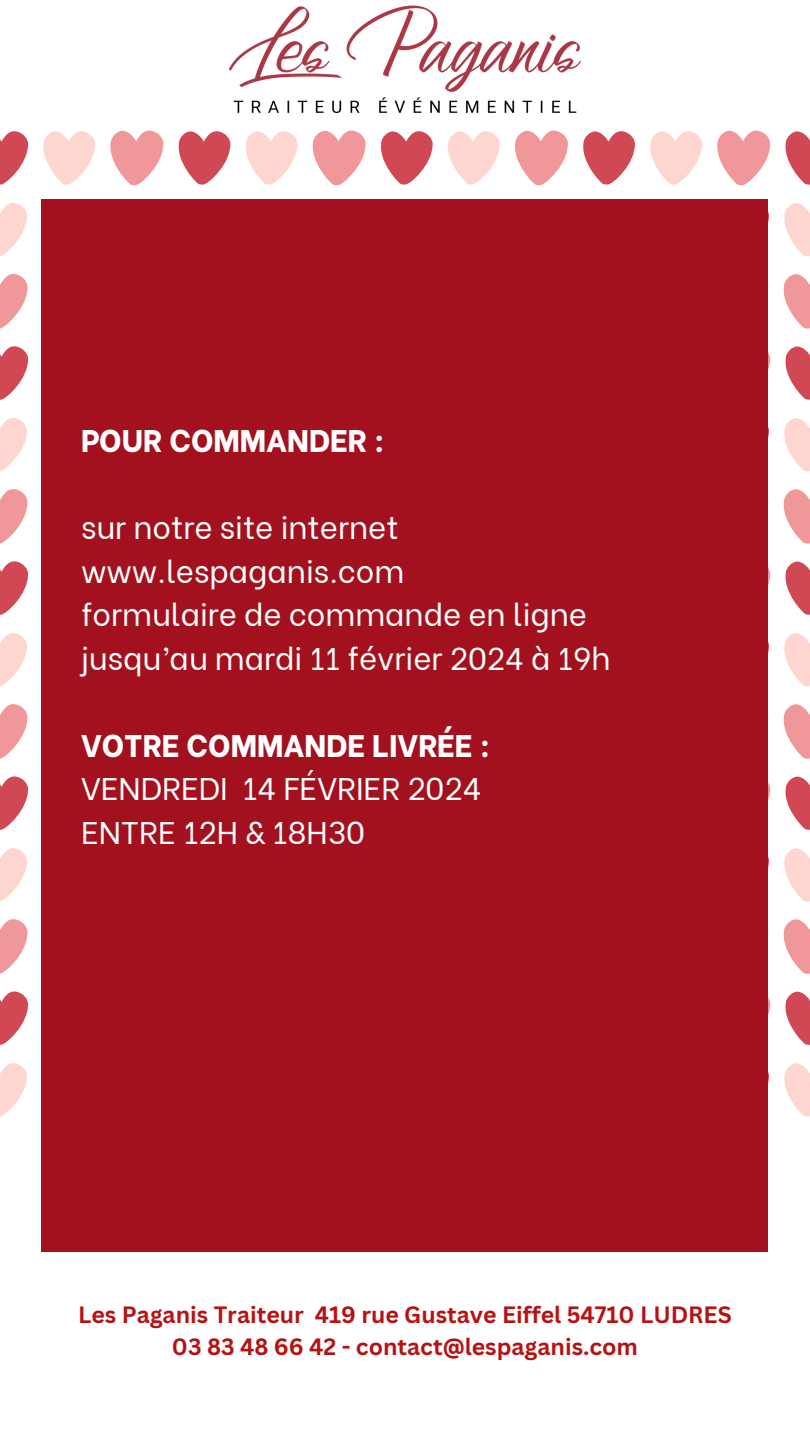
<style>
.page{position:relative;width:810px;height:1440px;background:#fff}
.page>*{position:absolute;margin:0;border:0;box-sizing:border-box;transform-origin:0 0}
.t1{font:31.2px/43.5px "Be Vietnam";color:#fff}
.t2{font:800 31.2px "Be Vietnam";color:#fff}
.t3{font:700 23px "Canva Sans";color:#b61212}
.s1{font-weight:800}
</style>
<div class="page">
<svg style="left:110px;top:130px;width:54px;height:55px"></svg>
<svg style="left:312px;top:130px;width:54px;height:55px"></svg>
<svg style="left:515px;top:130px;width:53px;height:55px"></svg>
<svg style="left:717px;top:130px;width:53px;height:55px"></svg>
<svg style="left:0;top:131px;width:28px;height:54px"></svg>
<svg style="left:178px;top:131px;width:53px;height:54px"></svg>
<svg style="left:381px;top:131px;width:52px;height:54px"></svg>
<svg style="left:583px;top:131px;width:52px;height:54px"></svg>
<svg style="left:785px;top:131px;width:25px;height:54px"></svg>
<svg style="left:43px;top:131px;width:52px;height:54px"></svg>
<svg style="left:245px;top:131px;width:53px;height:54px"></svg>
<svg style="left:448px;top:131px;width:52px;height:54px"></svg>
<svg style="left:650px;top:131px;width:52px;height:54px"></svg>
<svg style="left:768px;top:567px;width:2px;height:18px"></svg>
<svg style="left:0;top:561px;width:28px;height:54px"></svg>
<svg style="left:785px;top:561px;width:25px;height:54px"></svg>
<svg style="left:41px;top:560px;width:1px;height:55px"></svg>
<svg style="left:768px;top:352px;width:2px;height:18px"></svg>
<svg style="left:0;top:346px;width:28px;height:54px"></svg>
<svg style="left:785px;top:346px;width:25px;height:54px"></svg>
<svg style="left:41px;top:345px;width:1px;height:55px"></svg>
<svg style="left:768px;top:997px;width:2px;height:18px"></svg>
<svg style="left:0;top:991px;width:28px;height:54px"></svg>
<svg style="left:785px;top:991px;width:25px;height:54px"></svg>
<svg style="left:41px;top:990px;width:1px;height:55px"></svg>
<svg style="left:768px;top:782px;width:2px;height:18px"></svg>
<svg style="left:0;top:776px;width:28px;height:54px"></svg>
<svg style="left:785px;top:776px;width:25px;height:54px"></svg>
<svg style="left:41px;top:775px;width:1px;height:55px"></svg>
<svg style="left:41px;top:201px;width:1px;height:56px"></svg>
<svg style="left:0;top:203px;width:27px;height:53px"></svg>
<svg style="left:784px;top:203px;width:26px;height:53px"></svg>
<svg style="left:41px;top:631px;width:1px;height:56px"></svg>
<svg style="left:0;top:633px;width:27px;height:54px"></svg>
<svg style="left:784px;top:633px;width:26px;height:54px"></svg>
<svg style="left:41px;top:416px;width:1px;height:56px"></svg>
<svg style="left:0;top:418px;width:27px;height:53px"></svg>
<svg style="left:784px;top:418px;width:26px;height:53px"></svg>
<svg style="left:41px;top:1061px;width:1px;height:56px"></svg>
<svg style="left:0;top:1063px;width:27px;height:54px"></svg>
<svg style="left:784px;top:1063px;width:26px;height:54px"></svg>
<svg style="left:41px;top:846px;width:1px;height:56px"></svg>
<svg style="left:0;top:848px;width:27px;height:54px"></svg>
<svg style="left:784px;top:848px;width:26px;height:54px"></svg>
<svg style="left:0;top:274px;width:28px;height:55px"></svg>
<svg style="left:41px;top:273px;width:1px;height:55px"></svg>
<svg style="left:783px;top:274px;width:27px;height:55px"></svg>
<svg style="left:0;top:704px;width:28px;height:55px"></svg>
<svg style="left:41px;top:703px;width:1px;height:55px"></svg>
<svg style="left:783px;top:704px;width:27px;height:55px"></svg>
<svg style="left:0;top:489px;width:28px;height:55px"></svg>
<svg style="left:41px;top:488px;width:1px;height:55px"></svg>
<svg style="left:783px;top:489px;width:27px;height:55px"></svg>
<svg style="left:0;top:919px;width:28px;height:55px"></svg>
<svg style="left:41px;top:918px;width:1px;height:55px"></svg>
<svg style="left:783px;top:919px;width:27px;height:55px"></svg>
<div style="left:42px;top:199px;width:726px;height:1052px;background:#a3111f"></div>
<img style="left:228px;top:5px;width:354px;height:108px">
<p class="t2" style="left:81px;top:415px;width:305px">POUR COMMANDER :</p>
<p class="t1" style="left:81px;top:503px;width:531px">sur notre site internet www.lespaganis.com<br>formulaire de commande en ligne jusqu’au mardi 11 février 2024 à 19h</p>
<h1 class="t1" style="left:81px;top:721px;width:411px"><span class="s1">VOTRE COMMANDE LIVRÉE :<br></span>VENDREDI 14 FÉVRIER 2024<br>ENTRE 12H &amp; 18H30</h1>
<h2 class="t3" style="left:78px;top:1298px;width:655px">Les Paganis Traiteur 419 rue Gustave Eiffel 54710 LUDRES</h2>
<p class="t3" style="left:172px;top:1330px;width:468px">03 83 48 66 42 - contact@lespaganis.com</p>
</div>
